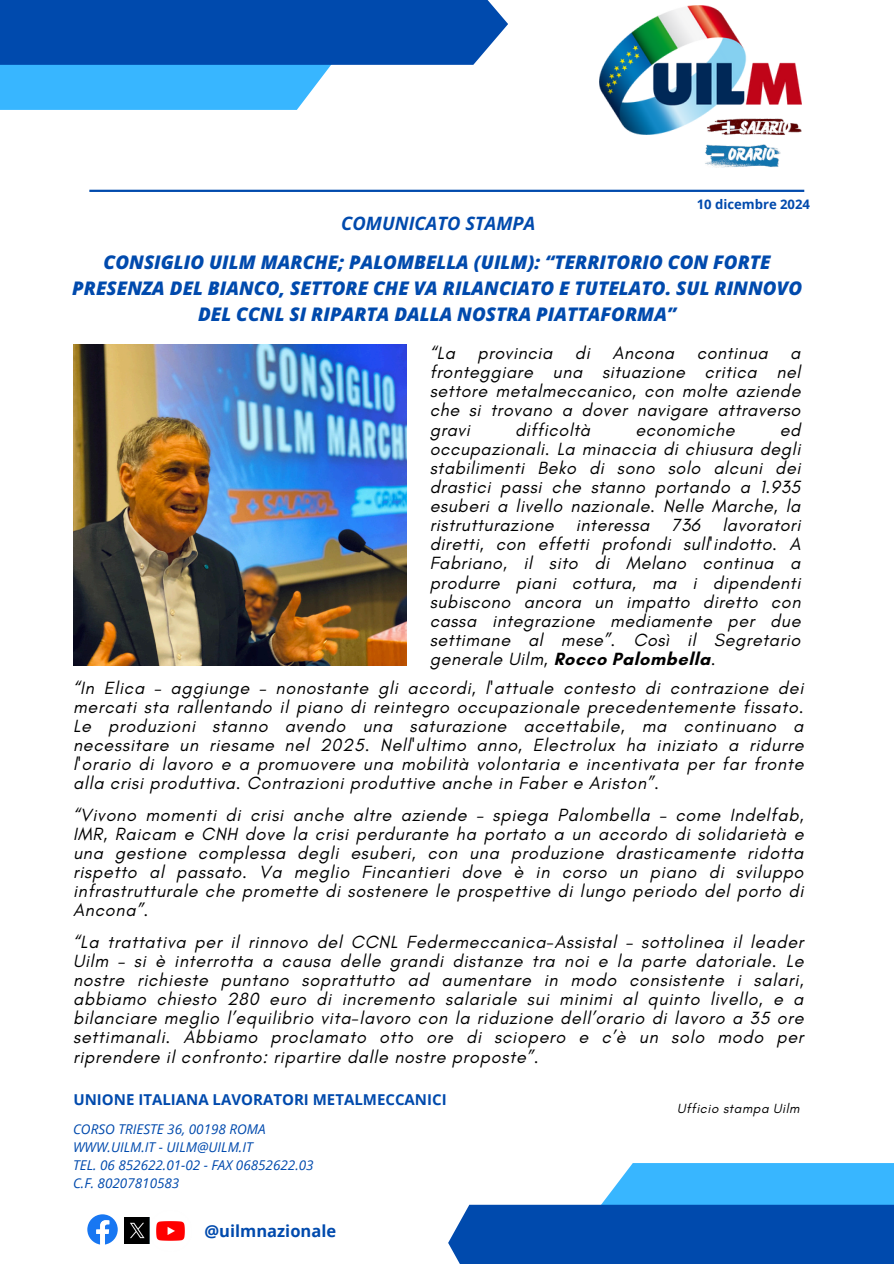
<style>
.page{position:relative;width:894px;height:1264px;background:#fff}
.page>*{position:absolute;margin:0;border:0;box-sizing:border-box;transform-origin:0 0}
.t1{font:italic 800 18.75px/25.8px "Open Sans";color:#004aad;text-align:center}
.t2{font:italic 700 18.45px "Open Sans";color:#004aad}
.t3{font:italic 18px/19px "Glacial Indifference";letter-spacing:.035em;color:#000;text-align:justify}
.t4{font:700 16.5px "Open Sans";color:#004aad}
.t5{font:700 15px "Open Sans";color:#004aad}
.t6{font:italic 13.5px/18px "Open Sans";color:#004aad}
.t7{font:italic 13.5px "Glacial Indifference";letter-spacing:.035em;color:#000}
.t8{font:700 13.05px "Open Sans";color:#004aad}
.s1{font-weight:700;font-style:normal}
</style>
<div class="page">
<hr style="left:89px;top:190px;width:715px;height:2px;background:#004aad">
<svg style="left:0;top:0;width:508px;height:110px"></svg>
<div style="left:593px;top:1162px;width:300px;height:101px;background:#38b6ff"></div>
<div style="left:448px;top:1204px;width:445px;height:59px;background:#004aad"></div>
<img style="left:599px;top:6px;width:201px;height:128px">
<svg style="left:87px;top:1214px;width:31px;height:30px"></svg>
<img style="left:149px;top:1217px;width:36px;height:27px">
<img style="left:125px;top:1217px;width:24px;height:26px">
<img style="left:701px;top:109px;width:101px;height:59px">
<img style="left:73px;top:344px;width:333px;height:321px">
<p class="t2" style="left:341px;top:210px;width:196px">COMUNICATO STAMPA</p>
<p class="t8" style="left:696px;top:195px;width:115px">10 dicembre 2024</p>
<p class="t1" style="left:72px;top:249px;width:731px">CONSIGLIO UILM MARCHE; PALOMBELLA (UILM): “TERRITORIO CON FORTE<br>PRESENZA DEL BIANCO, SETTORE CHE VA RILANCIATO E TUTELATO. SUL RINNOVO<br>DEL CCNL SI RIPARTA DALLA NOSTRA PIATTAFORMA”</p>
<h2 class="t3" style="left:429px;top:343px;width:27px">“La</h2>
<h2 class="t3" style="left:477px;top:343px;width:76px">provincia</h2>
<h2 class="t3" style="left:574px;top:343px;width:16px">di</h2>
<h2 class="t3" style="left:612px;top:343px;width:63px">Ancona</h2>
<h2 class="t3" style="left:696px;top:343px;width:72px">continua</h2>
<h2 class="t3" style="left:429px;top:343px;width:372px;text-indent:360px">a fronteggiare una situazione critica nel settore metalmeccanico, con molte aziende che si trovano a dover navigare attraverso gravi</h2>
<h2 class="t3" style="left:429px;top:419px;width:372px;text-indent:350px">ed occupazionali. La minaccia di chiusura degli stabilimenti Beko di sono solo alcuni dei drastici passi che stanno portando a 1.935 esuberi a livello nazionale. Nelle Marche, la ristrutturazione interessa 736 lavoratori diretti, con effetti profondi sull'indotto. A Fabriano, il sito di Melano continua a produrre piani cottura, ma i dipendenti subiscono ancora un impatto diretto con cassa integrazione mediamente per due settimane al mese”. Così il Segretario generale Uilm, <span class="s1">Rocco Palombella</span>.</h2>
<h2 class="t3" style="left:515px;top:419px;width:77px">difficoltà</h2>
<h2 class="t3" style="left:635px;top:419px;width:101px">economiche</h2>
<h2 class="t3" style="left:73px;top:678px;width:731px">“In Elica – aggiunge – nonostante gli accordi, l'attuale contesto di contrazione dei mercati sta rallentando il piano di reintegro occupazionale precedentemente fissato.<br>Le produzioni stanno avendo una saturazione accettabile, ma continuano a necessitare un riesame nel 2025. Nell'ultimo anno, Electrolux ha iniziato a ridurre l'orario di lavoro e a promuovere una mobilità volontaria e incentivata per far fronte alla crisi produttiva. Contrazioni produttive anche in Faber e Ariston”.</h2>
<h2 class="t3" style="left:73px;top:805px;width:731px">“Vivono momenti di crisi anche altre aziende – spiega Palombella – come Indelfab, IMR, Raicam e CNH dove la crisi perdurante ha portato a un accordo di solidarietà e una gestione complessa degli esuberi, con una produzione drasticamente ridotta rispetto al passato. Va meglio Fincantieri dove è in corso un piano di sviluppo infrastrutturale che promette di sostenere le prospettive di lungo periodo del porto di Ancona”.</h2>
<h2 class="t3" style="left:73px;top:932px;width:731px">“La trattativa per il rinnovo del CCNL Federmeccanica-Assistal – sottolinea il leader Uilm – si è interrotta a causa delle grandi distanze tra noi e la parte datoriale. Le nostre richieste puntano soprattutto ad aumentare in modo consistente i salari, abbiamo chiesto 280 euro di incremento salariale sui minimi al quinto livello, e a bilanciare meglio l’equilibrio vita-lavoro con la riduzione dell’orario di lavoro a 35 ore settimanali. Abbiamo proclamato otto ore di sciopero e c’è un solo modo per riprendere il confronto: ripartire dalle nostre proposte”.</h2>
<h6 class="t5" style="left:73px;top:1089px;width:374px">UNIONE ITALIANA LAVORATORI METALMECCANICI</h6>
<p class="t6" style="left:73px;top:1119px;width:242px">CORSO TRIESTE 36, 00198 ROMA<br>WWW.UILM.IT - UILM@UILM.IT<br>TEL. 06 852622.01-02 - FAX 06852622.03<br>C.F. 80207810583</p>
<h1 class="t4" style="left:204px;top:1219px;width:133px">@uilmnazionale</h1>
<h1 class="t7" style="left:677px;top:1099px;width:124px">Ufficio stampa Uilm</h1>
</div>
